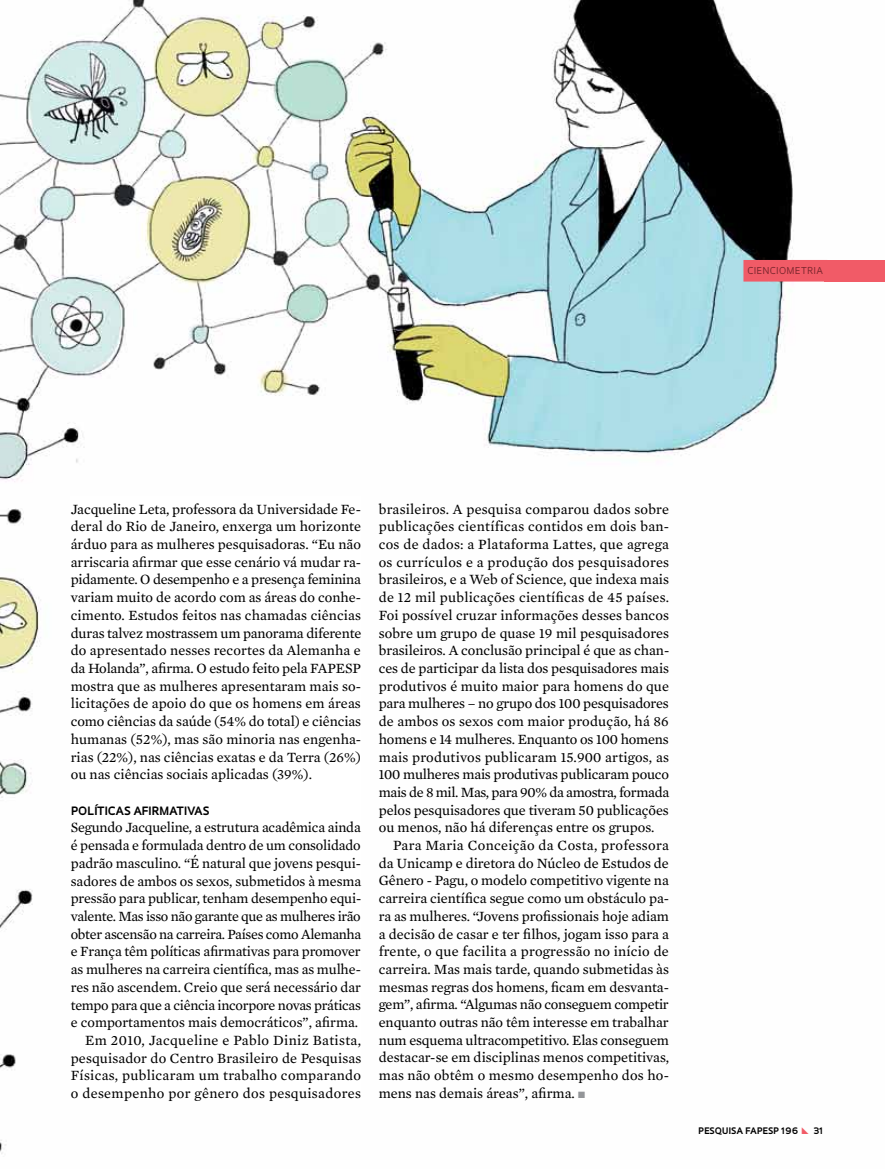
<style>
.page{position:relative;width:885px;height:1169px;background:#fff}
.page>*{position:absolute;margin:0;border:0;box-sizing:border-box;transform-origin:0 0}
.t1{font:14.4px/17.7px "Mercury Text G2";letter-spacing:-.005em;color:#000;text-align:justify}
.t2{font:700 11.25px "Oculum";letter-spacing:.01em;color:#000}
.t3{font:9.3px "Oculum";letter-spacing:.035em;color:#7b272e}
.t4{font:700 8.7px "Oculum";letter-spacing:.01em;color:#000}
.s1{color:#939598}
</style>
<div class="page">
<img style="left:0;top:0;width:885px;height:1154px">
<div style="left:71px;top:496px;width:290px;height:602px;background:#fff"></div>
<div style="left:743px;top:260px;width:84px;height:21px;background:#f15b67"></div>
<div style="left:824px;top:260px;width:61px;height:21px;background:#f15b67"></div>
<svg style="left:802px;top:1126px;width:7px;height:7px"></svg>
<p class="t3" style="left:747px;top:264px;width:77px">CIENCIOM ETRIA</p>
<p class="t1" style="left:71px;top:499px;width:292px">Jacqueline Leta, professora da Universidade Fe&shy;deral do Rio de Janeiro, enxerga um horizonte árduo para as mulheres pesquisadoras. “Eu não arriscaria afirmar que esse cenário vá mudar ra&shy;pidamente. O desempenho e a presença feminina variam muito de acordo com as áreas do conhe&shy;cimento. Estudos feitos nas chamadas ciências duras talvez mostrassem um panorama diferente do apresentado nesses recortes da Alemanha e da Holanda”, afirma. O estudo feito pela FAPESP mostra que as mulheres apresentaram mais so&shy;licitações de apoio do que os homens em áreas como ciências da saúde (54% do total) e ciências humanas (52%), mas são minoria nas engenha&shy;rias (22%), nas ciências exatas e da Terra (26%) ou nas ciências sociais aplicadas (39%).</p>
<p class="t2" style="left:71px;top:803px;width:139px">POLÍTICAS AFIRMATIVAS</p>
<p class="t1" style="left:71px;top:818px;width:292px;text-align:right">Segundo Jacqueline, a estrutura acadêmica ainda é pensada e formulada dentro de um consolidado padrão masculino. “É natural que jovens pesqui&shy;sadores de ambos os sexos, submetidos à mesma pressão para publicar, tenham desempenho equi&shy;valente. Mas isso não garante que as mulheres irão obter ascensão na carreira. Países como Alemanha e França têm políticas afirmativas para promover as mulheres na carreira científica, mas as mulhe&shy;res não ascendem. Creio que será necessário dar tempo para que a ciência incorpore novas práticas e comportamentos mais democráticos”, afirma.<br>Em 2010, Jacqueline e Pablo Diniz Batista, pesquisador do Centro Brasileiro de Pesquisas Físicas, publicaram um trabalho comparando o desempenho por gênero dos pesquisadores</p>
<p class="t1" style="left:379px;top:499px;width:292px">brasileiros. A pesquisa comparou dados sobre publicações científicas contidos em dois ban&shy;cos de dados: a Plataforma Lattes, que agrega os currículos e a produção dos pesquisadores brasileiros, e a Web of Science, que indexa mais de 12 mil publicações científicas de 45 países.<br>Foi possível cruzar informações desses bancos sobre um grupo de quase 19 mil pesquisadores brasileiros. A conclusão principal é que as chan&shy;ces de participar da lista dos pesquisadores mais produtivos é muito maior para homens do que para mulheres – no grupo dos 100 pesquisadores de ambos os sexos com maior produção, há 86 homens e 14 mulheres. Enquanto os 100 homens mais produtivos publicaram 15.900 artigos, as 100 mulheres mais produtivas publicaram pouco mais de 8 mil. Mas, para 90% da amostra, formada pelos pesquisadores que tiveram 50 publicações ou menos, não há diferenças entre os grupos.</p>
<p class="t1" style="left:379px;top:835px;width:292px;text-indent:14px">Para Maria Conceição da Costa, professora da Unicamp e diretora do Núcleo de Estudos de Gênero - Pagu, o modelo competitivo vigente na carreira científica segue como um obstáculo pa&shy;ra as mulheres. “Jovens profissionais hoje adiam a decisão de casar e ter filhos, jogam isso para a frente, o que facilita a progressão no início de carreira. Mas mais tarde, quando submetidas às mesmas regras dos homens, ficam em desvanta&shy;gem”, afirma. “Algumas não conseguem competir enquanto outras não têm interesse em trabalhar num esquema ultracompetitivo. Elas conseguem destacar-se em disciplinas menos competitivas, mas não obtêm o mesmo desempenho dos ho&shy;mens nas demais áreas”, afirma. <span class="s1">■</span></p>
<p class="t4" style="left:698px;top:1124px;width:101px">PESQUISA FAPESP 196</p>
<p class="t4" style="left:813px;top:1124px;width:11px">31</p>
</div>
